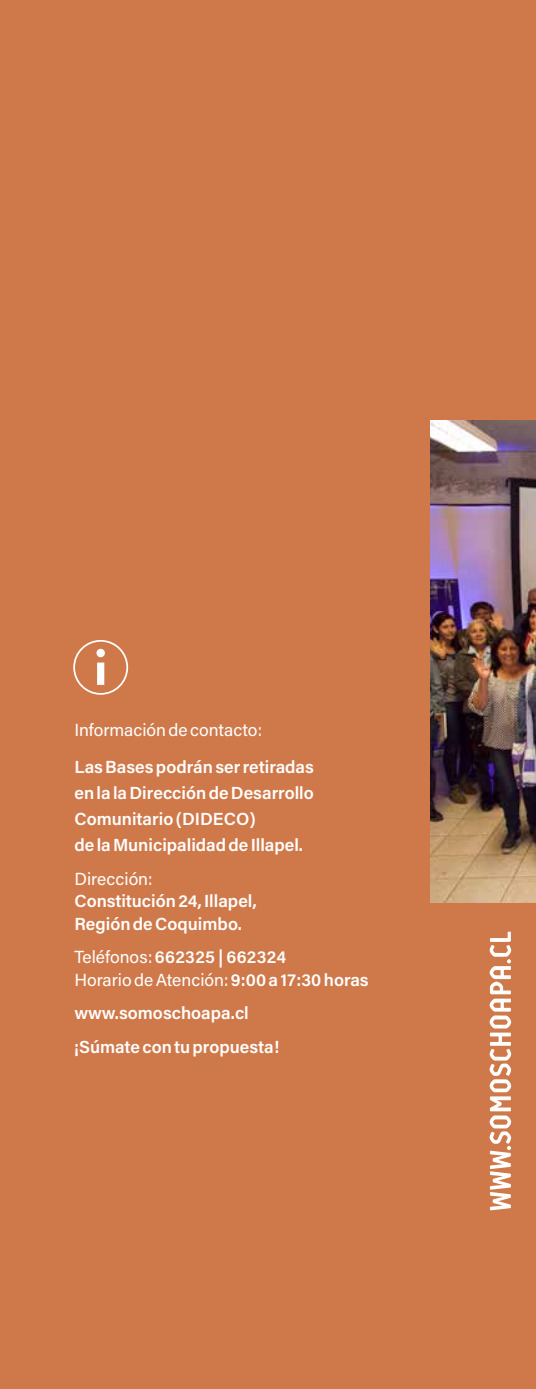
<style>
.page{position:relative;width:536px;height:1389px;background:#cf794b}
.page>*{position:absolute;margin:0;border:0;box-sizing:border-box;transform-origin:0 0}
.t1{font:800 50.05px "Futura PT";color:#fff}
.t2{font:600 17.5px/26.2px "Acumin Pro";color:#fff}
.t3{font:17.5px/22.8px "Acumin Pro";color:#fff}
.s1{font-weight:600}
</style>
<div class="page">
<svg style="left:489px;top:932px;width:22px;height:278px"></svg>
<div style="left:73px;top:640px;width:55px;height:55px;border:2px solid #fff;border-radius:50%"></div>
<img style="left:430px;top:420px;width:106px;height:483px">
<h1 class="t1" style="left:94px;top:637px;width:15px">i</h1>
<p class="t3" style="left:74px;top:718px;width:189px">Información de contacto:</p>
<p class="t2" style="left:74px;top:753px;width:241px">Las Bases podrán ser retiradas en la la Dirección de Desarrollo<br>Comunitario (DIDECO)<br>de la Municipalidad de Illapel.</p>
<p class="t3" style="left:74px;top:867px;width:80px">Dirección:</p>
<p class="t2" style="left:74px;top:889px;width:184px;line-height:22.8px">Constitución 24, Illapel,<br>Región de Coquimbo.</p>
<p class="t3" style="left:74px;top:945px;width:296px">Teléfonos: <span class="s1">662325 | 662324<br></span>Horario de Atención: <span class="s1">9:00 a 17:30 horas</span></p>
<p class="t2" style="left:74px;top:996px;width:206px;line-height:33.2px">www.somoschoapa.cl ¡Súmate con tu propuesta!</p>
</div>
